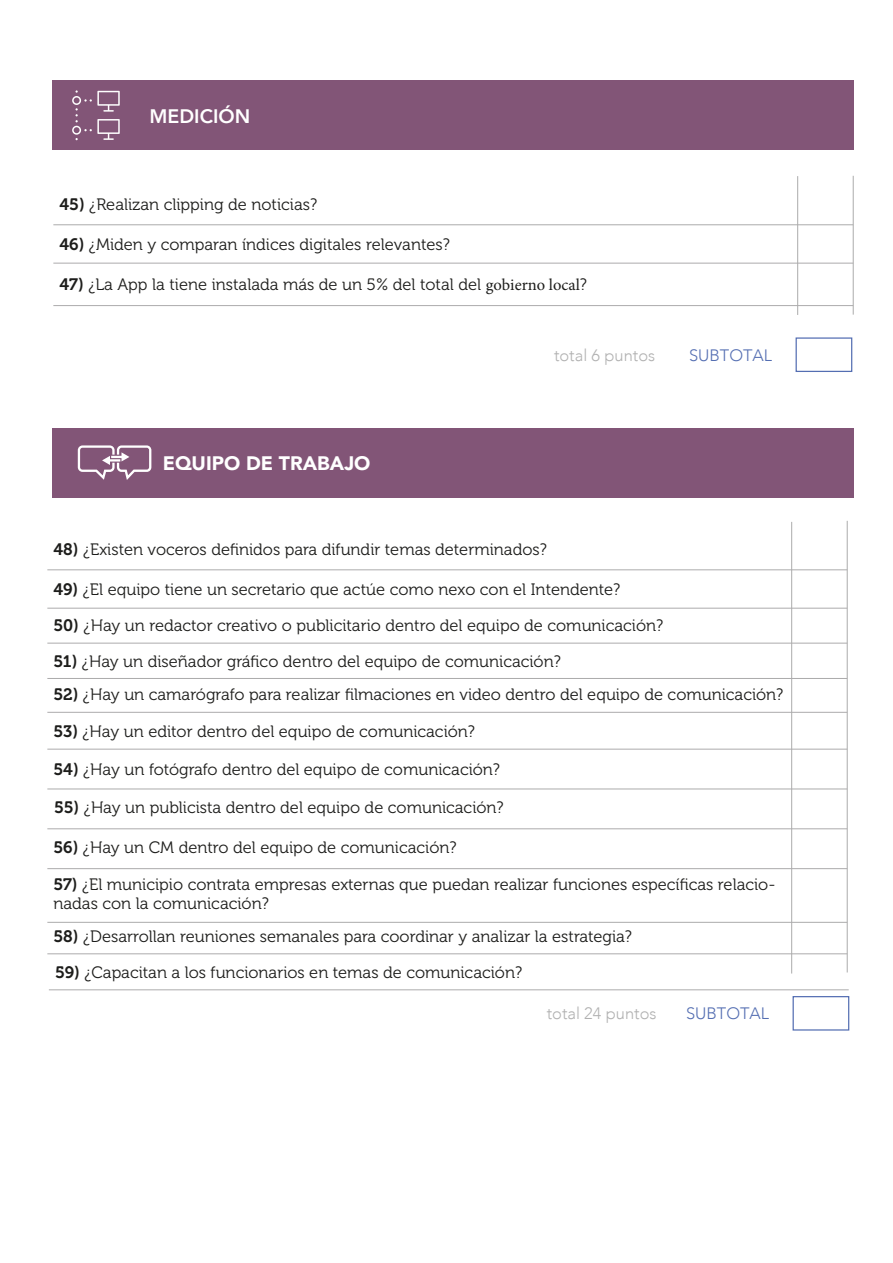
<style>
.page{position:relative;width:893px;height:1263px;background:#fff}
.page>*{position:absolute;margin:0;border:0;box-sizing:border-box;transform-origin:0 0}
.t1{font:900 19.5px "Avenir";color:#fff}
.t2{font:800 19.5px "Avenir";color:#fff}
.t3{font:16.5px/19.8px "Museo 300";color:#1d1d1b}
.t4{font:300 16.5px "Avenir";color:#b1b1b1}
.t5{font:300 16.5px "Avenir";color:#546eb2}
.s1{font-family:"Museo 700"}
.s2{font-family:"Minion Pro"}
</style>
<div class="page">
<div style="left:52px;top:80px;width:802px;height:69px;background:#825577"></div>
<hr style="left:797px;top:176px;width:1px;height:139px;background:#acabac">
<hr style="left:853px;top:176px;width:1px;height:139px;background:#acabac">
<hr style="left:53px;top:225px;width:800px;height:1px;background:#acabac">
<hr style="left:53px;top:263px;width:800px;height:1px;background:#acabac">
<hr style="left:53px;top:305px;width:800px;height:1px;background:#acabac">
<div style="left:796px;top:337px;width:56px;height:35px;border:1px solid #546eb2"></div>
<svg style="left:72px;top:90px;width:48px;height:50px"></svg>
<div style="left:52px;top:428px;width:802px;height:69px;background:#825577"></div>
<svg style="left:78px;top:445px;width:73px;height:35px"></svg>
<hr style="left:791px;top:522px;width:1px;height:451px;background:#acabac">
<hr style="left:847px;top:521px;width:1px;height:451px;background:#acabac">
<hr style="left:47px;top:570px;width:800px;height:1px;background:#acabac">
<hr style="left:47px;top:608px;width:800px;height:1px;background:#acabac">
<hr style="left:47px;top:643px;width:800px;height:1px;background:#acabac">
<hr style="left:47px;top:678px;width:800px;height:1px;background:#acabac">
<hr style="left:47px;top:712px;width:800px;height:1px;background:#acabac">
<hr style="left:47px;top:749px;width:800px;height:1px;background:#acabac">
<hr style="left:47px;top:789px;width:800px;height:1px;background:#acabac">
<hr style="left:47px;top:828px;width:800px;height:1px;background:#acabac">
<hr style="left:47px;top:868px;width:800px;height:1px;background:#acabac">
<hr style="left:47px;top:922px;width:800px;height:1px;background:#acabac">
<hr style="left:47px;top:953px;width:800px;height:1px;background:#acabac">
<hr style="left:49px;top:989px;width:800px;height:1px;background:#acabac">
<div style="left:793px;top:996px;width:56px;height:34px;border:1px solid #546eb2"></div>
<p class="t2" style="left:150px;top:101px;width:102px">MEDICIÓN</p>
<p class="t3" style="left:59px;top:195px;width:259px"><span class="s1">45)</span> ¿Realizan clipping de noticias?</p>
<p class="t3" style="left:59px;top:235px;width:392px"><span class="s1">46)</span> ¿Miden y comparan índices digitales relevantes?</p>
<p class="t3" style="left:59px;top:274px;width:529px"><span class="s1">47)</span> ¿La App la tiene instalada más de un 5% del total del <span class="s2">gobierno local</span>?</p>
<p class="t1" style="left:163px;top:446px;width:209px">EQUIPO DE TRABAJO</p>
<p class="t4" style="left:554px;top:345px;width:103px">total 6 puntos</p>
<p class="t5" style="left:689px;top:345px;width:85px">SUBTOTAL</p>
<p class="t3" style="left:53px;top:540px;width:495px"><span class="s1">48)</span> ¿Existen voceros definidos para difundir temas determinados?</p>
<p class="t3" style="left:53px;top:580px;width:568px"><span class="s1">49)</span> ¿El equipo tiene un secretario que actúe como nexo con el Intendente?</p>
<p class="t3" style="left:53px;top:616px;width:611px"><span class="s1">50)</span> ¿Hay un redactor creativo o publicitario dentro del equipo de comunicación?</p>
<p class="t3" style="left:53px;top:651px;width:509px"><span class="s1">51)</span> ¿Hay un diseñador gráfico dentro del equipo de comunicación?</p>
<p class="t3" style="left:53px;top:685px;width:731px"><span class="s1">52)</span> ¿Hay un camarógrafo para realizar filmaciones en video dentro del equipo de comunicación?</p>
<p class="t3" style="left:53px;top:722px;width:423px"><span class="s1">53)</span> ¿Hay un editor dentro del equipo de comunicación?</p>
<p class="t3" style="left:53px;top:760px;width:448px"><span class="s1">54)</span> ¿Hay un fotógrafo dentro del equipo de comunicación?</p>
<p class="t3" style="left:54px;top:797px;width:451px"><span class="s1">55)</span> ¿Hay un publicista dentro del equipo de comunicación?</p>
<p class="t3" style="left:53px;top:838px;width:405px"><span class="s1">56)</span> ¿Hay un CM dentro del equipo de comunicación?</p>
<p class="t3" style="left:53px;top:874px;width:723px"><span class="s1">57)</span> ¿El municipio contrata empresas externas que puedan realizar funciones específicas relacio&shy;nadas con la comunicación?</p>
<p class="t3" style="left:53px;top:927px;width:580px"><span class="s1">58)</span> ¿Desarrollan reuniones semanales para coordinar y analizar la estrategia?</p>
<p class="t3" style="left:55px;top:963px;width:469px"><span class="s1">59)</span> ¿Capacitan a los funcionarios en temas de comunicación?</p>
<p class="t4" style="left:547px;top:1004px;width:111px">total 24 puntos</p>
<p class="t5" style="left:686px;top:1004px;width:85px">SUBTOTAL</p>
</div>
